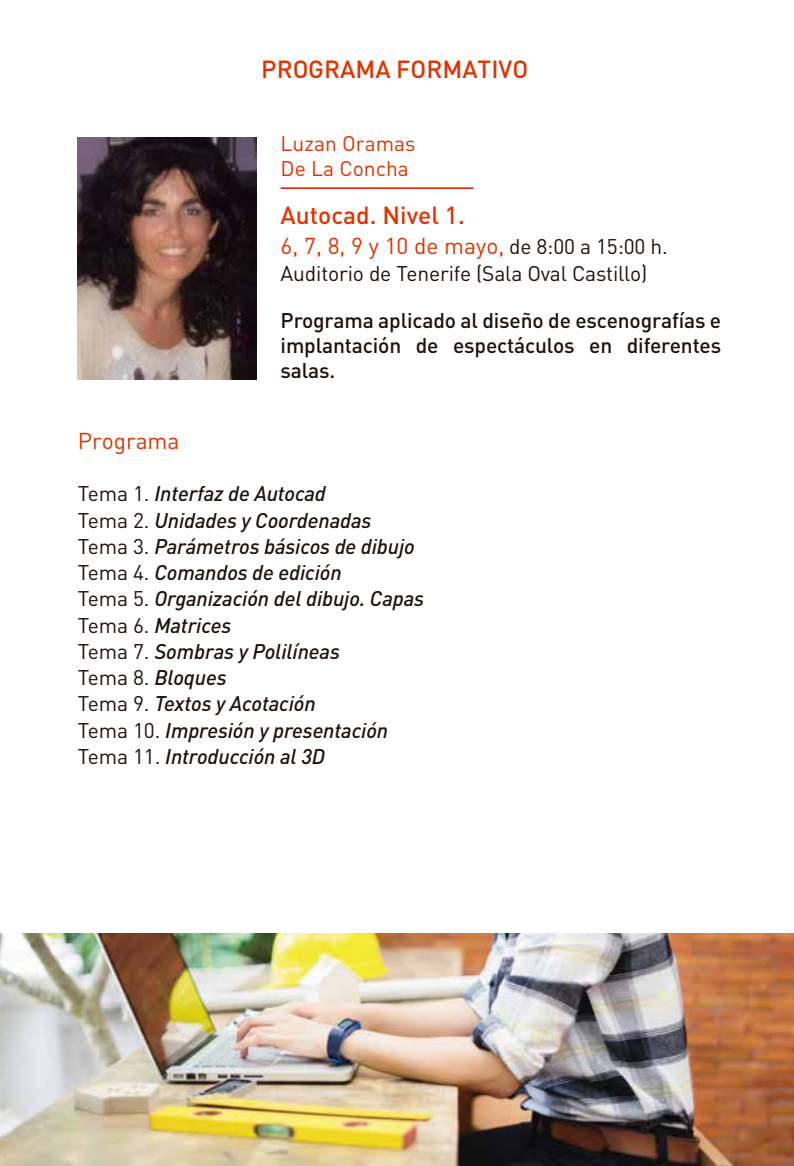
<style>
.page{position:relative;width:794px;height:1166px;background:#fff}
.page>*{position:absolute;margin:0;border:0;box-sizing:border-box;transform-origin:0 0}
.t1{font:500 24.5px "DIN Pro";color:#e13302}
.t2{font:22.75px "DIN Pro";color:#e13302}
.t3{font:italic 500 21px/26.2px "DIN Pro";letter-spacing:-.005em;color:#1e120d}
.t4{font:500 21px/25.2px "DIN Pro";letter-spacing:-.005em;color:#1e120d;text-align:justify}
.t5{font:21px "DIN Pro";letter-spacing:-.005em;color:#1e120d}
.t6{font:21px/25.2px "DIN Pro";color:#e13302}
.s1{font-size:21px;color:#1e120d}
.s2{font-weight:400;font-style:normal}
</style>
<div class="page">
<hr style="left:281px;top:187px;width:192px;height:2px;background:#e13219">
<img style="left:78px;top:138px;width:178px;height:242px">
<img style="left:0;top:933px;width:794px;height:233px">
<p class="t1" style="left:261px;top:49px;width:268px">PROGRAMA FORMATIVO</p>
<p class="t6" style="left:281px;top:130px;width:137px">Luzan Oramas<br>De La Concha</p>
<p class="t1" style="left:280px;top:195px;width:186px">Autocad. Nivel 1.</p>
<p class="t2" style="left:281px;top:229px;width:389px">6, 7, 8, 9 y 10 de mayo, <span class="s1">de 8:00 a 15:00 h.</span></p>
<p class="t5" style="left:281px;top:257px;width:368px">Auditorio de Tenerife (Sala Oval Castillo)</p>
<p class="t4" style="left:281px;top:306px;width:442px">Programa aplicado al diseño de escenografías e implantación de espectáculos en diferentes salas.</p>
<p class="t2" style="left:78px;top:423px;width:103px">Programa</p>
<p class="t3" style="left:78px;top:478px;width:348px"><span class="s2">Tema 1.</span> Interfaz de Autocad<br><span class="s2">Tema 2.</span> Unidades y Coordenadas<br><span class="s2">Tema 3.</span> Parámetros básicos de dibujo<br><span class="s2">Tema 4.</span> Comandos de edición<br><span class="s2">Tema 5.</span> Organización del dibujo. Capas<br><span class="s2">Tema 6.</span> Matrices<br><span class="s2">Tema 7.</span> Sombras y Polilíneas<br><span class="s2">Tema 8.</span> Bloques<br><span class="s2">Tema 9.</span> Textos y Acotación<br><span class="s2">Tema 10.</span> Impresión y presentación<br><span class="s2">Tema 11.</span> Introducción al 3D</p>
</div>
